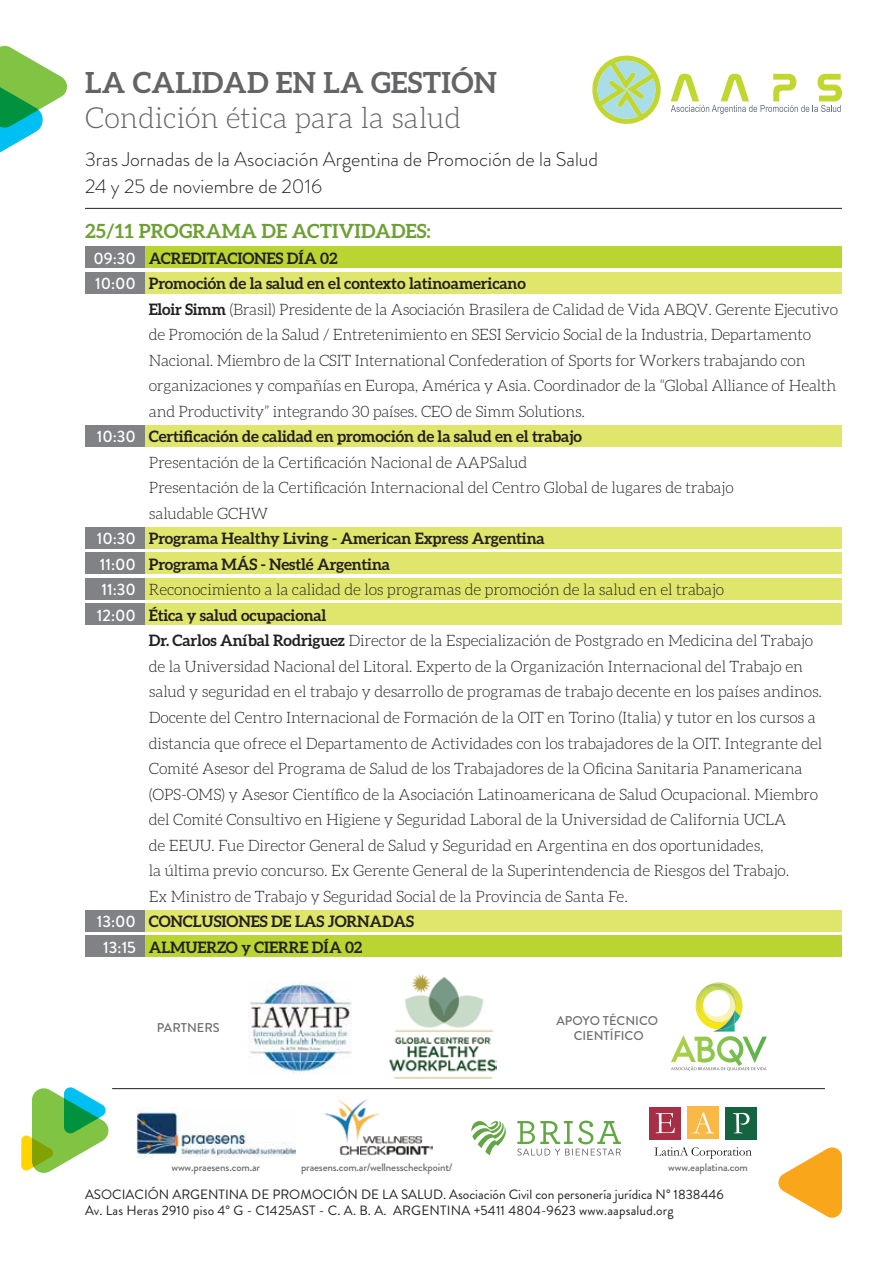
<style>
.page{position:relative;width:893px;height:1263px;background:#fff}
.page>*{position:absolute;margin:0;border:0;box-sizing:border-box;transform-origin:0 0}
.t1{font:300 29.1px "Aleo";letter-spacing:.005em;color:#636466}
.t2{font:700 29.1px "Aleo";letter-spacing:.01em;color:#636466}
.t3{font:300 19.8px/26.4px "Brandon Grotesque";color:#231f20}
.t4{font:700 19.5px "Aleo";letter-spacing:.005em;color:#6da032}
.t5{font:500 16.5px/25.5px "Brandon Grotesque";color:#fff}
.t6{font:300 15.75px/25.5px "Aleo";letter-spacing:-.01em;color:#231f20}
.t7{font:700 15.75px/25.5px "Aleo";letter-spacing:-.01em;color:#231f20}
.t8{font:13.5px/16.2px "Brandon Grotesque";color:#231f20}
.t9{font:500 12.75px/15.3px "Brandon Grotesque";color:#6d6e71;text-align:center}
.t10{font:500 10.95px "Brandon Grotesque";letter-spacing:-.015em;color:#6d6e71}
.s1{font-weight:700}
</style>
<div class="page">
<svg style="left:21px;top:1087px;width:87px;height:86px"></svg>
<svg style="left:671px;top:74px;width:171px;height:40px"></svg>
<svg style="left:592px;top:56px;width:69px;height:68px"></svg>
<svg style="left:778px;top:1147px;width:64px;height:71px"></svg>
<svg style="left:0;top:46px;width:67px;height:107px"></svg>
<hr style="left:85px;top:208px;width:757px;height:1px;background:#231f20">
<div style="left:85px;top:247px;width:757px;height:21px;background:#bad532"></div>
<div style="left:85px;top:272px;width:757px;height:21px;background:#e0e66b"></div>
<div style="left:85px;top:527px;width:757px;height:22px;background:#e0e66b"></div>
<div style="left:85px;top:553px;width:757px;height:21px;background:#e0e66b"></div>
<div style="left:85px;top:578px;width:757px;height:22px;background:#e0e66b"></div>
<div style="left:85px;top:604px;width:757px;height:21px;background:#e0e66b"></div>
<div style="left:85px;top:910px;width:757px;height:21px;background:#e0e66b"></div>
<div style="left:85px;top:935px;width:757px;height:22px;background:#bad532"></div>
<div style="left:85px;top:425px;width:757px;height:21px;background:#e0e66b"></div>
<div style="left:85px;top:247px;width:60px;height:21px;background:#808285"></div>
<div style="left:85px;top:272px;width:60px;height:21px;background:#808285"></div>
<div style="left:85px;top:425px;width:60px;height:21px;background:#808285"></div>
<div style="left:85px;top:910px;width:60px;height:21px;background:#808285"></div>
<div style="left:85px;top:935px;width:60px;height:22px;background:#808285"></div>
<div style="left:85px;top:578px;width:60px;height:22px;background:#808285"></div>
<div style="left:85px;top:604px;width:60px;height:21px;background:#808285"></div>
<div style="left:85px;top:527px;width:60px;height:22px;background:#808285"></div>
<div style="left:85px;top:553px;width:60px;height:21px;background:#808285"></div>
<img style="left:389px;top:975px;width:108px;height:103px">
<hr style="left:112px;top:1088px;width:713px;height:1px;background:#231f20">
<img style="left:696px;top:982px;width:46px;height:34px">
<img style="left:713px;top:1023px;width:22px;height:8px">
<img style="left:718px;top:1023px;width:17px;height:6px">
<svg style="left:703px;top:985px;width:37px;height:38px"></svg>
<svg style="left:671px;top:1035px;width:96px;height:36px"></svg>
<img style="left:248px;top:982px;width:104px;height:92px">
<img style="left:324px;top:1099px;width:108px;height:57px">
<img style="left:136px;top:1107px;width:160px;height:50px">
<svg style="left:471px;top:1121px;width:35px;height:34px"></svg>
<svg style="left:517px;top:1120px;width:104px;height:35px"></svg>
<div style="left:687px;top:1107px;width:32px;height:32px;background:#fab846"></div>
<svg style="left:692px;top:1112px;width:22px;height:21px"></svg>
<div style="left:649px;top:1107px;width:32px;height:32px;background:#a62f45"></div>
<svg style="left:656px;top:1113px;width:19px;height:20px"></svg>
<div style="left:725px;top:1107px;width:32px;height:32px;background:#166341"></div>
<svg style="left:733px;top:1113px;width:16px;height:20px"></svg>
<svg style="left:654px;top:1147px;width:98px;height:12px"></svg>
<h1 class="t2" style="left:85px;top:65px;width:413px">LA CALIDAD EN LA GESTIÓN</h1>
<h1 class="t1" style="left:85px;top:102px;width:378px">Condición ética para la salud</h1>
<p class="t3" style="left:85px;top:146px;width:515px">3ras Jornadas de la Asociación Argentina de Promoción de la Salud<br>24 y 25 de noviembre de 2016</p>
<p class="t4" style="left:85px;top:220px;width:347px">25/11 PROGRAMA DE ACTIVIDADES:</p>
<p class="t5" style="left:94px;top:245px;width:44px">09:30<br>10:00</p>
<p class="t6" style="left:149px;top:245px;width:691px"><span class="s1">ACREDITACIONES DÍA 02<br>Promoción de la salud en el contexto latinoamericano<br>Eloir Simm</span> (Brasil) Presidente de la Asociación Brasilera de Calidad de Vida ABQV. Gerente Ejecutivo de Promoción de la Salud / Entretenimiento en SESI Servicio Social de la Industria, Departamento Nacional. Miembro de la CSIT International Confederation of Sports for Workers trabajando con organizaciones y compañías en Europa, América y Asia. Coordinador de la “Global Alliance of Health and Productivity” integrando 30 países. CEO de Simm Solutions.</p>
<p class="t7" style="left:149px;top:424px;width:435px">Certificación de calidad en promoción de la salud en el trabajo</p>
<p class="t6" style="left:149px;top:449px;width:586px">Presentación de la Certificación Nacional de AAPSalud<br>Presentación de la Certificación Internacional del Centro Global de lugares de trabajo saludable GCHW</p>
<p class="t7" style="left:149px;top:526px;width:397px">Programa Healthy Living - American Express Argentina<br>Programa MÁS - Nestlé Argentina</p>
<p class="t6" style="left:149px;top:577px;width:577px">Reconocimiento a la calidad de los programas de promoción de la salud en el trabajo</p>
<p class="t6" style="left:149px;top:602px;width:675px"><span class="s1">Ética y salud ocupacional<br>Dr. Carlos Aníbal Rodriguez</span> Director de la Especialización de Postgrado en Medicina del Trabajo de la Universidad Nacional del Litoral. Experto de la Organización Internacional del Trabajo en salud y seguridad en el trabajo y desarrollo de programas de trabajo decente en los países andinos.<br>Docente del Centro Internacional de Formación de la OIT en Torino (Italia) y tutor en los cursos a distancia que ofrece el Departamento de Actividades con los trabajadores de la OIT. Integrante del Comité Asesor del Programa de Salud de los Trabajadores de la Oficina Sanitaria Panamericana (OPS-OMS) y Asesor Científico de la Asociación Latinoamericana de Salud Ocupacional. Miembro del Comité Consultivo en Higiene y Seguridad Laboral de la Universidad de California UCLA<br>de EEUU. Fue Director General de Salud y Seguridad en Argentina en dos oportunidades,<br>la última previo concurso. Ex Gerente General de la Superintendencia de Riesgos del Trabajo.<br>Ex Ministro de Trabajo y Seguridad Social de la Provincia de Santa Fe.</p>
<p class="t7" style="left:149px;top:908px;width:267px">CONCLUSIONES DE LAS JORNADAS<br>ALMUERZO y CIERRE DÍA 02</p>
<p class="t5" style="left:97px;top:424px;width:41px">10:30</p>
<p class="t5" style="left:97px;top:526px;width:41px">10:30<br>11:00</p>
<p class="t5" style="left:97px;top:577px;width:41px">11:30<br>12:00</p>
<p class="t5" style="left:97px;top:909px;width:41px;text-align:center">13:00<br>13:15</p>
<p class="t9" style="left:157px;top:1020px;width:64px">PARTNERS</p>
<p class="t9" style="left:556px;top:1013px;width:103px">APOYO TÉCNICO<br>CIENTÍFICO</p>
<p class="t10" style="left:171px;top:1160px;width:90px">www.praesens.com.ar</p>
<p class="t10" style="left:301px;top:1160px;width:153px">praesens.com.ar/wellnesscheckpoint/</p>
<p class="t10" style="left:668px;top:1160px;width:81px">www.eaplatina.com</p>
<p class="t8" style="left:85px;top:1187px;width:640px">ASOCIACIÓN ARGENTINA DE PROMOCIÓN DE LA SALUD. Asociación Civil con personería jurídica N° 1838446<br>Av. Las Heras 2910 piso 4° G - C1425AST - C. A. B. A. ARGENTINA +5411 4804-9623 www.aapsalud.org</p>
</div>
